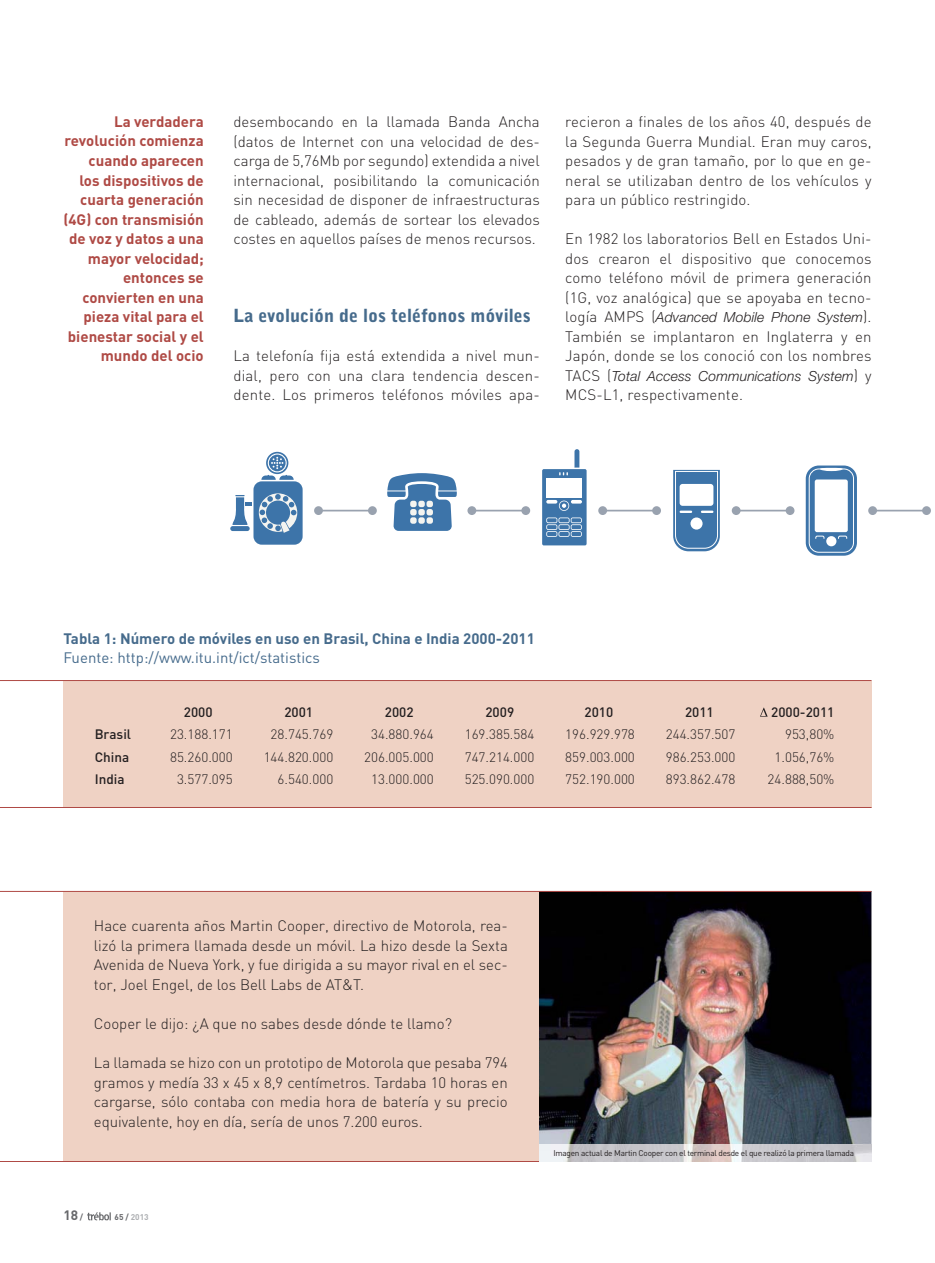
<style>
.page{position:relative;width:935px;height:1263px;background:#fff}
.page>*{position:absolute;margin:0;border:0;box-sizing:border-box;transform-origin:0 0}
.t1{font:900 18px "Bell Gothic Std";color:#466b8c}
.t2{font:300 15px/19.5px "DIN";color:#231f20;text-align:justify}
.t3{font:700 15px/19.5px "DIN";color:#af4a45;text-align:right}
.t4{font:700 15px "DIN";color:#466b8c}
.t5{font:15px "DIN";color:#466b8c}
.t6{font:italic 300 13.8px "Helvetica Neue";letter-spacing:.01em;color:#231f20}
.t7{font:300 13.5px "DIN";color:#231f20}
.t8{font:500 13.5px "DIN";color:#231f20}
.t9{font:700 13.5px "DIN";color:#67686b}
.t10{font:8.25px "DIN";letter-spacing:-.03em;color:#231f20}
.t11{font:700 8.25px "DIN";color:#aeb0b3}
.s1{font-family:"DIN";font-style:normal;font-size:15px}
.s2{font-size:8.25px}
.s3{color:#67686b}
</style>
<div class="page">
<svg style="left:87px;top:1212px;width:24px;height:8px"></svg>
<svg style="left:805px;top:465px;width:52px;height:90px;background:#5081b1"></svg>
<div style="left:809px;top:468px;width:45px;height:84px;border:1px solid #fff;border-radius:10px"></div>
<svg style="left:820px;top:467px;width:22px;height:4px"></svg>
<div style="left:814px;top:479px;width:33px;height:53px;background:#fff;border-radius:2px"></div>
<div style="left:826px;top:536px;width:10px;height:10px;background:#fff;border-radius:50%"></div>
<svg style="left:815px;top:535px;width:9px;height:4px"></svg>
<svg style="left:837px;top:535px;width:10px;height:4px"></svg>
<svg style="left:673px;top:470px;width:47px;height:81px"></svg>
<div style="left:690px;top:517px;width:12px;height:12px;background:#fff;border-radius:50%"></div>
<svg style="left:387px;top:473px;width:70px;height:58px"></svg>
<div style="left:418px;top:517px;width:7px;height:6px;background:#f4f4f0;border-radius:2px"></div>
<div style="left:426px;top:517px;width:7px;height:6px;background:#f4f4f0;border-radius:2px"></div>
<div style="left:253px;top:481px;width:50px;height:63px;background:#3d74a9;border-radius:8px"></div>
<svg style="left:261px;top:451px;width:33px;height:28px"></svg>
<div style="left:230px;top:526px;width:20px;height:5px;background:#3d74a9;border-radius:2px"></div>
<svg style="left:232px;top:495px;width:20px;height:30px"></svg>
<svg style="left:259px;top:493px;width:38px;height:39px"></svg>
<div style="left:542px;top:469px;width:44px;height:76px;background:#3d74a9;border-radius:2px"></div>
<div style="left:546px;top:478px;width:36px;height:19px;background:#fff"></div>
<svg style="left:546px;top:517px;width:36px;height:19px"></svg>
<svg style="left:559px;top:472px;width:9px;height:3px"></svg>
<svg style="left:574px;top:449px;width:5px;height:18px"></svg>
<svg style="left:546px;top:500px;width:36px;height:11px"></svg>
<hr style="left:318px;top:509px;width:54px;height:2px;background:#99a2af">
<div style="left:314px;top:506px;width:9px;height:9px;background:#99a2af;border-radius:50%"></div>
<div style="left:368px;top:506px;width:9px;height:9px;background:#99a2af;border-radius:50%"></div>
<hr style="left:602px;top:509px;width:54px;height:2px;background:#99a2af">
<div style="left:598px;top:506px;width:9px;height:9px;background:#99a2af;border-radius:50%"></div>
<div style="left:652px;top:506px;width:9px;height:9px;background:#99a2af;border-radius:50%"></div>
<hr style="left:472px;top:509px;width:54px;height:2px;background:#99a2af">
<div style="left:467px;top:506px;width:9px;height:9px;background:#99a2af;border-radius:50%"></div>
<div style="left:521px;top:506px;width:9px;height:9px;background:#99a2af;border-radius:50%"></div>
<hr style="left:736px;top:509px;width:54px;height:2px;background:#99a2af">
<div style="left:732px;top:506px;width:8px;height:9px;background:#99a2af;border-radius:50%"></div>
<div style="left:785px;top:506px;width:9px;height:9px;background:#99a2af;border-radius:50%"></div>
<hr style="left:872px;top:509px;width:54px;height:2px;background:#99a2af">
<div style="left:868px;top:506px;width:9px;height:9px;background:#99a2af;border-radius:50%"></div>
<div style="left:922px;top:506px;width:9px;height:9px;background:#99a2af;border-radius:50%"></div>
<div style="left:63px;top:890px;width:477px;height:271px;background:#efd2c4"></div>
<img style="left:539px;top:891px;width:332px;height:270px">
<hr style="left:0;top:1161px;width:871px;height:1px;background:#af4a45">
<hr style="left:0;top:890px;width:871px;height:1px;background:#af4a45">
<img style="left:540px;top:1144px;width:331px;height:17px">
<div style="left:63px;top:680px;width:808px;height:127px;background:#efd2c4"></div>
<hr style="left:0;top:680px;width:871px;height:1px;background:#af4a45">
<hr style="left:0;top:807px;width:871px;height:1px;background:#af4a45">
<svg style="left:760px;top:707px;width:7px;height:9px"></svg>
<p class="t3" style="left:63px;top:114px;width:142px">La verdadera revolución comienza cuando aparecen<br>los dispositivos de cuarta generación (4G) con transmisión de voz y datos a una mayor velocidad; entonces se convierten en una pieza vital para el bienestar social y el mundo del ocio</p>
<p class="t2" style="left:233px;top:114px;width:308px">desembocando en la llamada Banda Ancha (datos de Internet con una velocidad de des&shy;carga de 5,76Mb por segundo) extendida a nivel internacional, posibilitando la comunicación sin necesidad de disponer de infraestructuras de cableado, además de sortear los elevados costes en aquellos países de menos recursos.</p>
<p class="t1" style="left:233px;top:307px;width:299px">La evolución de los teléfonos móviles</p>
<p class="t2" style="left:233px;top:348px;width:308px">La telefonía fija está extendida a nivel mun&shy;dial, pero con una clara tendencia descen&shy;dente. Los primeros teléfonos móviles apa-</p>
<p class="t2" style="left:565px;top:114px;width:308px">recieron a finales de los años 40, después de la Segunda Guerra Mundial. Eran muy caros, pesados y de gran tamaño, por lo que en ge&shy;neral se utilizaban dentro de los vehículos y para un público restringido.</p>
<p class="t2" style="left:565px;top:231px;width:308px">En 1982 los laboratorios Bell en Estados Uni&shy;dos crearon el dispositivo que conocemos como teléfono móvil de primera generación (1G, voz analógica) que se apoyaba en tecno-</p>
<p class="t6" style="left:565px;top:312px;width:308px"><span class="s1">logía AMPS (</span>Advanced Mobile Phone System<span class="s1">).</span></p>
<p class="t2" style="left:565px;top:328px;width:308px">También se implantaron en Inglaterra y en<br>Japón, donde se los conoció con los nombres</p>
<p class="t6" style="left:565px;top:371px;width:308px"><span class="s1">TACS (</span>Total Access Communications System<span class="s1">) y</span></p>
<p class="t2" style="left:565px;top:387px;width:179px">MCS-L1, respectivamente.</p>
<p class="t4" style="left:63px;top:633px;width:473px">Tabla 1: Número de móviles en uso en Brasil, China e India 2000-2011</p>
<p class="t5" style="left:63px;top:652px;width:258px">Fuente: http://www.itu.int/ict/statistics</p>
<p class="t8" style="left:184px;top:707px;width:30px">2000</p>
<p class="t8" style="left:284px;top:707px;width:30px">2001</p>
<p class="t8" style="left:385px;top:707px;width:30px">2002</p>
<p class="t8" style="left:485px;top:707px;width:30px">2009</p>
<p class="t8" style="left:584px;top:707px;width:30px">2010</p>
<p class="t8" style="left:685px;top:707px;width:30px">2011</p>
<p class="t8" style="left:771px;top:707px;width:65px">2000-2011</p>
<p class="t8" style="left:95px;top:729px;width:38px">Brasil</p>
<p class="t7" style="left:170px;top:729px;width:64px">23.188.171</p>
<p class="t7" style="left:271px;top:729px;width:64px">28.745.769</p>
<p class="t7" style="left:371px;top:729px;width:64px">34.880.964</p>
<p class="t7" style="left:465px;top:729px;width:71px">169.385.584</p>
<p class="t7" style="left:565px;top:729px;width:71px">196.929.978</p>
<p class="t7" style="left:666px;top:729px;width:71px">244.357.507</p>
<p class="t7" style="left:785px;top:729px;width:51px">953,80%</p>
<p class="t8" style="left:95px;top:752px;width:36px">China</p>
<p class="t7" style="left:170px;top:752px;width:64px">85.260.000</p>
<p class="t7" style="left:264px;top:752px;width:71px">144.820.000</p>
<p class="t7" style="left:364px;top:752px;width:71px">206.005.000</p>
<p class="t7" style="left:465px;top:752px;width:71px">747.214.000</p>
<p class="t7" style="left:565px;top:752px;width:71px">859.003.000</p>
<p class="t7" style="left:666px;top:752px;width:71px">986.253.000</p>
<p class="t7" style="left:774px;top:752px;width:61px">1.056,76%</p>
<p class="t8" style="left:95px;top:774px;width:31px">India</p>
<p class="t7" style="left:177px;top:774px;width:57px">3.577.095</p>
<p class="t7" style="left:277px;top:774px;width:57px">6.540.000</p>
<p class="t7" style="left:371px;top:774px;width:64px">13.000.000</p>
<p class="t7" style="left:465px;top:774px;width:71px">525.090.000</p>
<p class="t7" style="left:565px;top:774px;width:71px">752.190.000</p>
<p class="t7" style="left:666px;top:774px;width:71px">893.862.478</p>
<p class="t7" style="left:767px;top:774px;width:68px">24.888,50%</p>
<p class="t2" style="left:94px;top:917px;width:415px">Hace cuarenta años Martin Cooper, directivo de Motorola, rea&shy;lizó la primera llamada desde un móvil. La hizo desde la Sexta Avenida de Nueva York, y fue dirigida a su mayor rival en el sec&shy;tor, Joel Engel, de los Bell Labs de AT&amp;T.</p>
<p class="t2" style="left:94px;top:1015px;width:360px">Cooper le dijo: ¿A que no sabes desde dónde te llamo?</p>
<p class="t2" style="left:94px;top:1054px;width:415px">La llamada se hizo con un prototipo de Motorola que pesaba 794 gramos y medía 33 x 45 x 8,9 centímetros. Tardaba 10 horas en cargarse, sólo contaba con media hora de batería y su precio equivalente, hoy en día, sería de unos 7.200 euros.</p>
<p class="t9" style="left:63px;top:1210px;width:21px">18 <span class="s2">/</span></p>
<p class="t11" style="left:115px;top:1214px;width:36px"><span class="s3">65 /</span> 2013</p>
<p class="t10" style="left:553px;top:1149px;width:302px">Imagen actual de Martin Cooper con el terminal desde el que realizó la primera llamada</p>
</div>
